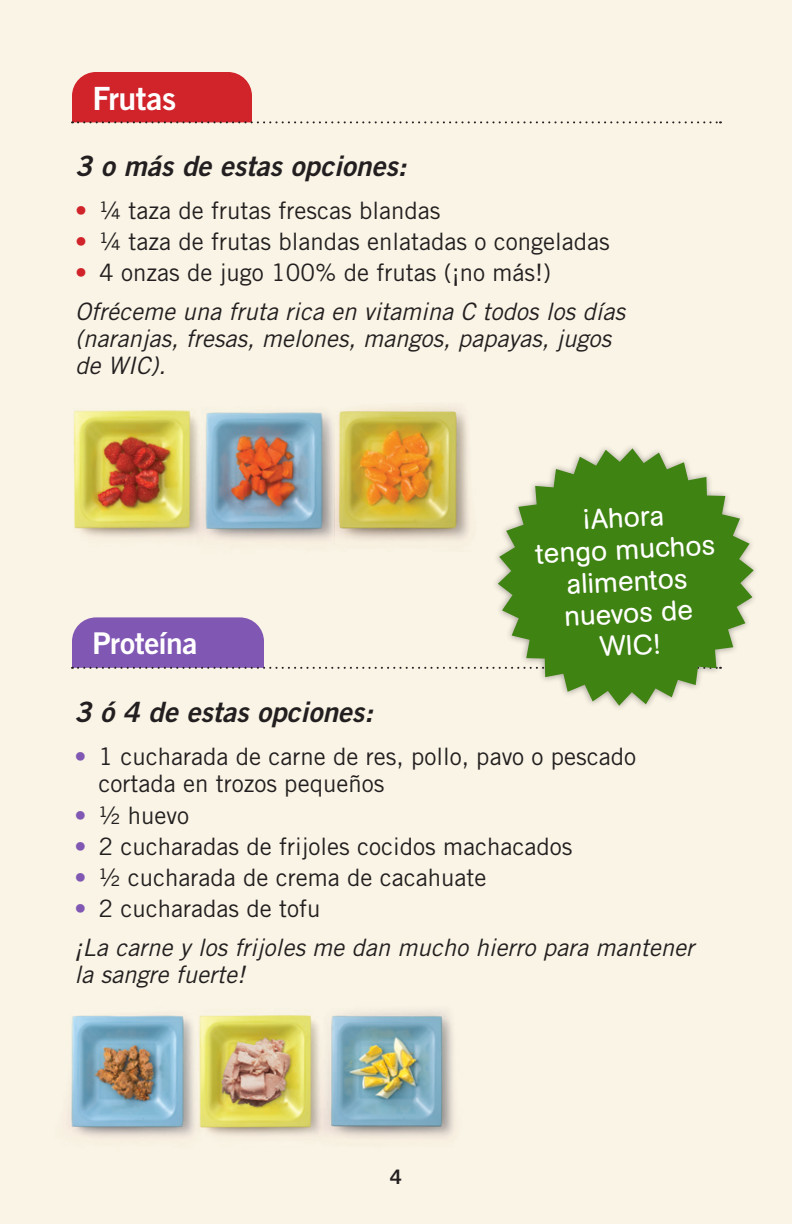
<style>
.page{position:relative;width:792px;height:1224px;background:#f9f4e5}
.page>*{position:absolute;margin:0;border:0;box-sizing:border-box;transform-origin:0 0}
.t1{font:32px "Trade Gothic Bold Two";letter-spacing:-.015em;color:#fff}
.t2{font:30px "Trade Gothic Bold Two";letter-spacing:-.015em;color:#fff}
.t3{font:italic 28px "Trade Gothic Bold Two";color:#231f20}
.t4{font:28px/32px "AG Book Rounded";color:#fff;text-align:center}
.t5{font:24px/27px "Trade Gothic";color:#231f20}
.t6{font:italic 24px/27px "Trade Gothic";color:#231f20}
.t7{font:20px "Trade Gothic Bold Two";color:#231f20}
.s1{color:#d1232a}
.s2{color:#8157b4}
</style>
<div class="page">
<svg style="left:72px;top:72px;width:649px;height:51px"></svg>
<img style="left:73px;top:410px;width:123px;height:127px">
<img style="left:196px;top:412px;width:139px;height:129px">
<img style="left:335px;top:407px;width:134px;height:133px">
<svg style="left:72px;top:617px;width:417px;height:52px"></svg>
<img style="left:68px;top:1015px;width:124px;height:123px">
<img style="left:192px;top:1015px;width:119px;height:121px">
<img style="left:311px;top:1010px;width:143px;height:128px">
<svg style="left:498px;top:448px;width:256px;height:258px;fill:#3f8312"></svg>
<h3 class="t1" style="left:92px;top:78px;width:85px">Frutas</h3>
<p class="t3" style="left:75px;top:148px;width:333px">3 o más de estas opciones:</p>
<p class="t5" style="left:75px;top:196px;width:367px"><span class="s1">•</span> ¼ taza de frutas frescas blandas</p>
<p class="t5" style="left:75px;top:227px;width:536px"><span class="s1">•</span> ¼ taza de frutas blandas enlatadas o congeladas</p>
<p class="t5" style="left:75px;top:258px;width:477px"><span class="s1">•</span> 4 onzas de jugo 100% de frutas (¡no más!)</p>
<p class="t6" style="left:75px;top:297px;width:551px">Ofréceme una fruta rica en vitamina C todos los días (naranjas, fresas, melones, mangos, papayas, jugos de WIC).</p>
<p class="t4" style="left:533px;top:506px;width:181px;rotate:-3deg">¡Ahora<br>tengo muchos alimentos nuevos de</p>
<h3 class="t2" style="left:92px;top:624px;width:107px">Proteína</h3>
<p class="t4" style="left:599px;top:631px;width:62px;rotate:-3deg">WIC!</p>
<p class="t3" style="left:74px;top:695px;width:300px">3 ó 4 de estas opciones:</p>
<p class="t5" style="left:98px;top:743px;width:539px;text-indent:-24px"><span class="s2">•</span> 1 cucharada de carne de res, pollo, pavo o pescado cortada en trozos pequeños</p>
<p class="t5" style="left:74px;top:801px;width:116px"><span class="s2">•</span> ½ huevo</p>
<p class="t5" style="left:74px;top:832px;width:499px"><span class="s2">•</span> 2 cucharadas de frijoles cocidos machacados</p>
<p class="t5" style="left:74px;top:863px;width:413px"><span class="s2">•</span> ½ cucharada de crema de cacahuate</p>
<p class="t5" style="left:74px;top:894px;width:247px"><span class="s2">•</span> 2 cucharadas de tofu</p>
<p class="t6" style="left:74px;top:933px;width:621px">¡La carne y los frijoles me dan mucho hierro para mantener la sangre fuerte!</p>
<p class="t7" style="left:390px;top:1164px;width:14px">4</p>
</div>
